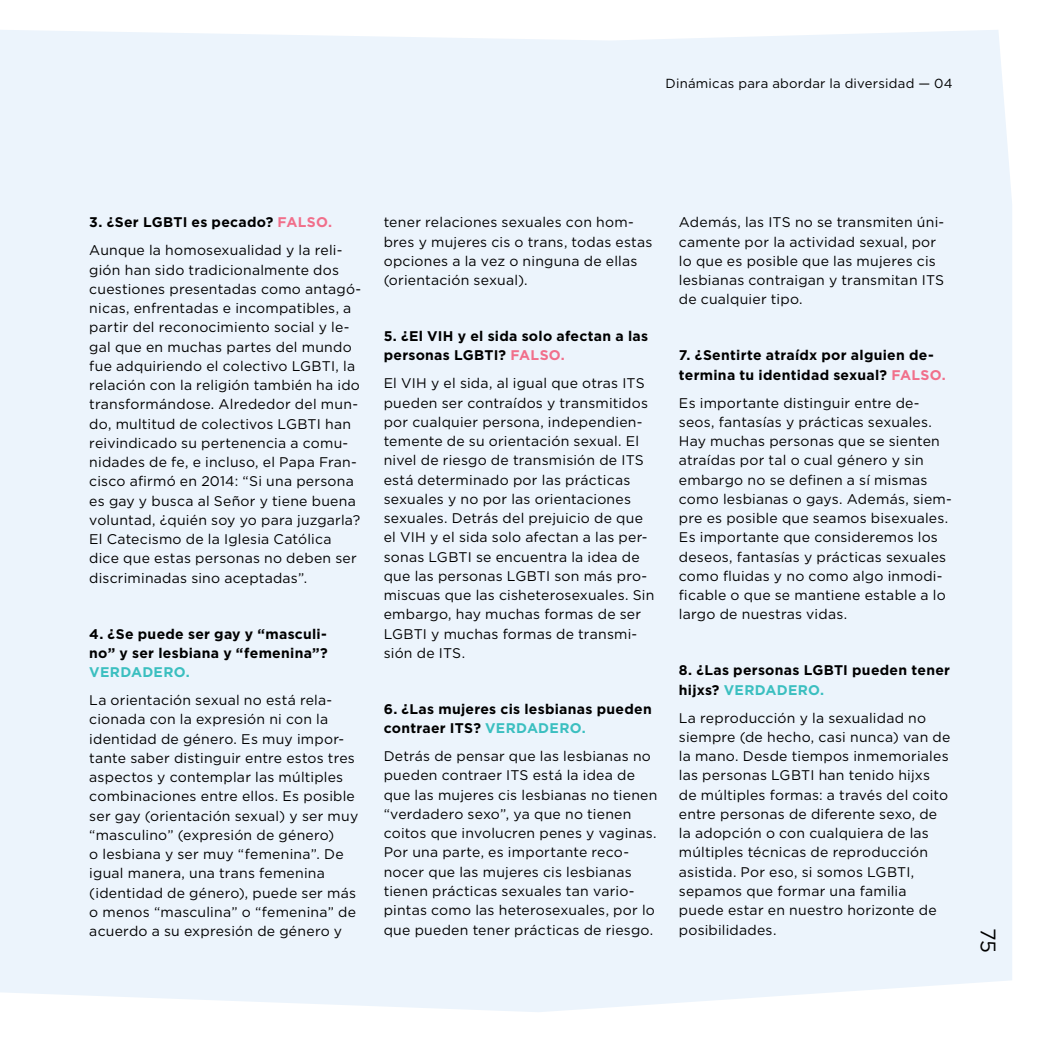
<style>
.page{position:relative;width:1042px;height:1042px;background:#fff}
.page>*{position:absolute;margin:0;border:0;box-sizing:border-box;transform-origin:0 0}
.t1{font:21px "Gotham HTF";color:#000}
.t2{font:14px/19.2px "Gotham HTF";letter-spacing:.015em;color:#000}
.t3{font:700 14px/19.2px "Gotham HTF";letter-spacing:.02em;color:#000}
.t4{font:700 14px "Gotham HTF";letter-spacing:.02em;color:#3bbfc0}
.t5{font:13.12px "Gotham HTF";letter-spacing:.02em;color:#000}
.s1{font-weight:700}
.s2{font-weight:700;color:#f16f8b}
.s3{color:#f16f8b}
.s4{color:#3bbfc0}
</style>
<div class="page">
<div style="left:0;top:30px;width:1012px;height:982px;background:#ecf4fc"></div>
<p class="t5" style="left:665px;top:76px;width:289px">Dinámicas para abordar la diversidad — 04</p>
<p class="t2" style="left:89px;top:208px;width:255px;line-height:28px"><span class="s1">3. ¿Ser LGBTI es pecado?</span> <span class="s2">FALSO.<br></span>Aunque la homosexualidad y la reli-</p>
<p class="t2" style="left:89px;top:260px;width:273px">gión han sido tradicionalmente dos cuestiones presentadas como antagó&shy;nicas, enfrentadas e incompatibles, a partir del reconocimiento social y le&shy;gal que en muchas partes del mundo fue adquiriendo el colectivo LGBTI, la relación con la religión también ha ido transformándose. Alrededor del mun&shy;do, multitud de colectivos LGBTI han reivindicado su pertenencia a comu&shy;nidades de fe, e incluso, el Papa Fran&shy;cisco afirmó en 2014: “Si una persona es gay y busca al Señor y tiene buena voluntad, ¿quién soy yo para juzgarla?<br>El Catecismo de la Iglesia Católica dice que estas personas no deben ser discriminadas sino aceptadas”.</p>
<p class="t3" style="left:89px;top:624px;width:240px">4. ¿Se puede ser gay y “masculi&shy;no” y ser lesbiana y “femenina”?</p>
<p class="t4" style="left:89px;top:664px;width:102px">VERDADERO.</p>
<p class="t2" style="left:89px;top:690px;width:270px">La orientación sexual no está rela&shy;cionada con la expresión ni con la identidad de género. Es muy impor&shy;tante saber distinguir entre estos tres aspectos y contemplar las múltiples combinaciones entre ellos. Es posible ser gay (orientación sexual) y ser muy “masculino” (expresión de género)<br>o lesbiana y ser muy “femenina”. De igual manera, una trans femenina (identidad de género), puede ser más o menos “masculina” o “femenina” de acuerdo a su expresión de género y</p>
<p class="t2" style="left:384px;top:212px;width:270px">tener relaciones sexuales con hom&shy;bres y mujeres cis o trans, todas estas opciones a la vez o ninguna de ellas (orientación sexual).</p>
<p class="t3" style="left:384px;top:326px;width:266px">5. ¿El VIH y el sida solo afectan a las personas LGBTI? <span class="s3">FALSO.</span></p>
<p class="t2" style="left:384px;top:373px;width:272px">El VIH y el sida, al igual que otras ITS pueden ser contraídos y transmitidos por cualquier persona, independien&shy;temente de su orientación sexual. El nivel de riesgo de transmisión de ITS está determinado por las prácticas sexuales y no por las orientaciones sexuales. Detrás del prejuicio de que el VIH y el sida solo afectan a las per&shy;sonas LGBTI se encuentra la idea de que las personas LGBTI son más pro&shy;miscuas que las cisheterosexuales. Sin embargo, hay muchas formas de ser LGBTI y muchas formas de transmi&shy;sión de ITS.</p>
<p class="t3" style="left:384px;top:699px;width:269px">6. ¿Las mujeres cis lesbianas pueden contraer ITS? <span class="s4">VERDADERO.</span></p>
<p class="t2" style="left:384px;top:746px;width:275px">Detrás de pensar que las lesbianas no pueden contraer ITS está la idea de que las mujeres cis lesbianas no tienen “verdadero sexo”, ya que no tienen coitos que involucren penes y vaginas.<br>Por una parte, es importante reco&shy;nocer que las mujeres cis lesbianas tienen prácticas sexuales tan vario&shy;pintas como las heterosexuales, por lo que pueden tener prácticas de riesgo.</p>
<p class="t2" style="left:679px;top:212px;width:267px">Además, las ITS no se transmiten úni&shy;camente por la actividad sexual, por lo que es posible que las mujeres cis lesbianas contraigan y transmitan ITS de cualquier tipo.</p>
<p class="t3" style="left:679px;top:345px;width:268px">7. ¿Sentirte atraídx por alguien de&shy;termina tu identidad sexual? <span class="s3">FALSO.</span></p>
<p class="t2" style="left:679px;top:393px;width:275px">Es importante distinguir entre de&shy;seos, fantasías y prácticas sexuales.<br>Hay muchas personas que se sienten atraídas por tal o cual género y sin embargo no se definen a sí mismas como lesbianas o gays. Además, siem&shy;pre es posible que seamos bisexuales.<br>Es importante que consideremos los deseos, fantasías y prácticas sexuales como fluidas y no como algo inmodi&shy;ficable o que se mantiene estable a lo largo de nuestras vidas.</p>
<p class="t3" style="left:679px;top:660px;width:273px">8. ¿Las personas LGBTI pueden tener hijxs? <span class="s4">VERDADERO.</span></p>
<p class="t2" style="left:679px;top:708px;width:273px">La reproducción y la sexualidad no siempre (de hecho, casi nunca) van de la mano. Desde tiempos inmemoriales las personas LGBTI han tenido hijxs de múltiples formas: a través del coito entre personas de diferente sexo, de la adopción o con cualquiera de las múltiples técnicas de reproducción asistida. Por eso, si somos LGBTI, sepamos que formar una familia puede estar en nuestro horizonte de posibilidades.</p>
<h1 class="t1" style="left:1000px;top:927px;width:27px;rotate:90deg">75</h1>
</div>
